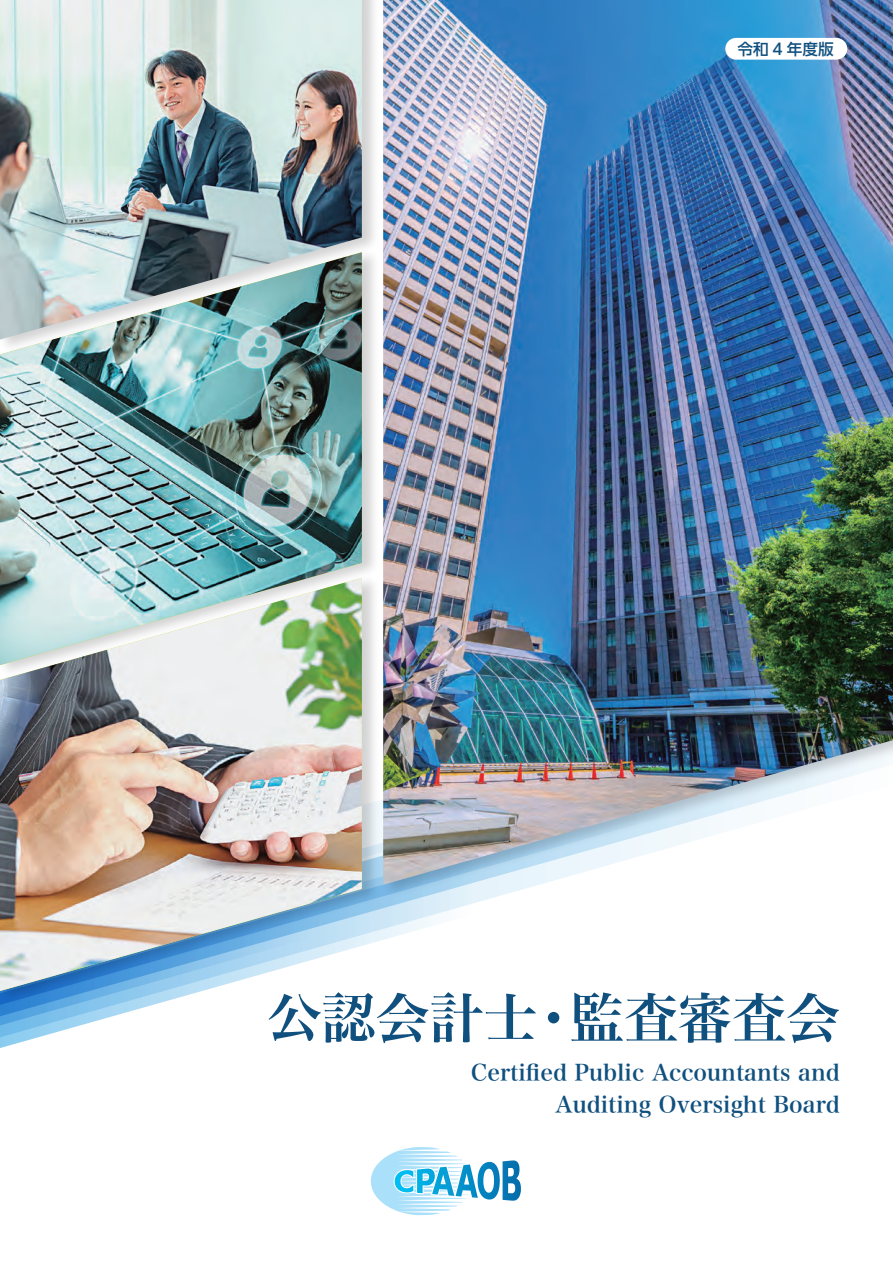
<style>
.page{position:relative;width:893px;height:1263px;background:#fff}
.page>*{position:absolute;margin:0;border:0;box-sizing:border-box;transform-origin:0 0}
.t1{font:54px "Hira Min Pro W6";color:#10507f}
.t2{font:22.35px/32px "Hira Min Pro W6";color:#10507f;text-align:right}
.t3{font:500 15.6px "UD Shin Go Pro";color:#10507f}
</style>
<div class="page">
<svg style="left:0;top:902px;width:477px;height:129px"></svg>
<svg style="left:371px;top:1147px;width:150px;height:68px"></svg>
<img style="left:383px;top:0;width:510px;height:885px">
<img style="left:0;top:0;width:362px;height:244px">
<img style="left:0;top:244px;width:377px;height:325px">
<img style="left:0;top:252px;width:362px;height:317px">
<img style="left:0;top:569px;width:383px;height:440px">
<img style="left:0;top:578px;width:362px;height:413px">
<div style="left:725px;top:38px;width:122px;height:22px;background:#fff;border-radius:11px"></div>
<p class="t3" style="left:737px;top:36px;width:98px">令和 4 年度版</p>
<p class="t1" style="left:267px;top:970px;width:271px">公認会計士</p>
<p class="t1" style="left:527px;top:970px;width:55px">・</p>
<p class="t1" style="left:570px;top:970px;width:271px">監査審査会</p>
<p class="t2" style="left:471px;top:1055px;width:370px">Certified Public Accountants and<br>Auditing Oversight Board</p>
</div>
